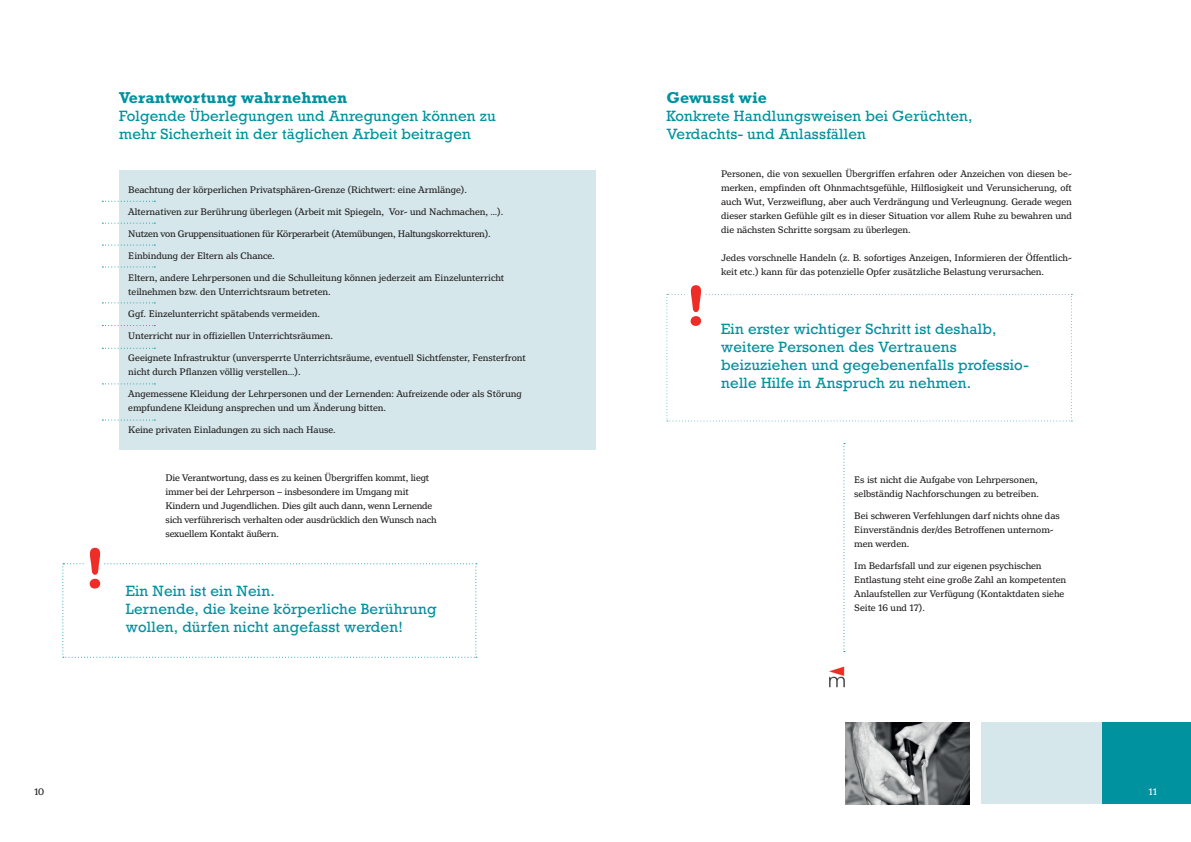
<style>
.page{position:relative;width:1191px;height:842px;background:#fff}
.page>*{position:absolute;margin:0;border:0;box-sizing:border-box;transform-origin:0 0}
.t1{font:700 60px "Henriette";color:#ee2d28}
.t2{font:700 16px "Rockwell";letter-spacing:.01em;color:#00929e}
.t3{font:14px/18px "Rockwell";letter-spacing:.01em;color:#00929e}
.t4{font:10px/14px "Henriette";color:#231f20}
.t5{font:10px "Henriette";letter-spacing:-.02em;color:#231f20}
.t6{font:10px "Henriette";color:#fff}
</style>
<div class="page">
<div style="left:981px;top:723px;width:147px;height:81px;background:#d5e7eb"></div>
<svg style="left:666px;top:294px;width:406px;height:127px"></svg>
<div style="left:119px;top:170px;width:476px;height:280px;background:#d5e7eb"></div>
<svg style="left:102px;top:201px;width:53px;height:1px"></svg>
<svg style="left:102px;top:420px;width:53px;height:1px"></svg>
<svg style="left:102px;top:383px;width:53px;height:1px"></svg>
<svg style="left:102px;top:348px;width:53px;height:1px"></svg>
<svg style="left:102px;top:325px;width:53px;height:1px"></svg>
<svg style="left:102px;top:302px;width:53px;height:1px"></svg>
<svg style="left:102px;top:266px;width:53px;height:1px"></svg>
<svg style="left:102px;top:245px;width:53px;height:1px"></svg>
<svg style="left:102px;top:223px;width:53px;height:1px"></svg>
<svg style="left:62px;top:563px;width:415px;height:95px"></svg>
<div style="left:1102px;top:723px;width:89px;height:81px;background:#00929e"></div>
<img style="left:846px;top:723px;width:123px;height:81px">
<img style="left:829px;top:666px;width:16px;height:22px">
<svg style="left:843px;top:443px;width:2px;height:209px"></svg>
<div style="left:85px;top:552px;width:18px;height:33px;background:#fff"></div>
<div style="left:686px;top:286px;width:18px;height:33px;background:#fff"></div>
<h1 class="t1" style="left:86px;top:533px;width:20px">!</h1>
<h2 class="t2" style="left:119px;top:88px;width:229px">Verantwortung wahrnehmen</h2>
<h3 class="t3" style="left:119px;top:107px;width:378px">Folgende Überlegungen und Anregungen können zu mehr Sicherheit in der täglichen Arbeit beitragen</h3>
<p class="t4" style="left:128px;top:183px;width:340px">Beachtung der körperlichen Privatsphären-Grenze (Richtwert: eine Armlänge).</p>
<p class="t4" style="left:128px;top:205px;width:377px">Alternativen zur Berührung überlegen (Arbeit mit Spiegeln, Vor- und Nachmachen, …).</p>
<p class="t5" style="left:128px;top:228px;width:364px">Nutzen von Gruppensituationen für Körperarbeit (Atemübungen, Haltungskorrekturen).</p>
<p class="t4" style="left:128px;top:249px;width:148px">Einbindung der Eltern als Chance.</p>
<p class="t4" style="left:128px;top:271px;width:377px">Eltern, andere Lehrpersonen und die Schulleitung können jederzeit am Einzelunterricht teilnehmen bzw. den Unterrichtsraum betreten.</p>
<p class="t4" style="left:128px;top:307px;width:193px">Ggf. Einzelunterricht spätabends vermeiden.</p>
<p class="t4" style="left:128px;top:329px;width:206px">Unterricht nur in offiziellen Unterrichtsräumen.</p>
<p class="t4" style="left:128px;top:351px;width:399px">Geeignete Infrastruktur (unversperrte Unterrichtsräume, eventuell Sichtfenster, Fensterfront nicht durch Pflanzen völlig verstellen…).</p>
<p class="t4" style="left:128px;top:387px;width:395px">Angemessene Kleidung der Lehrpersonen und der Lernenden: Aufreizende oder als Störung empfundene Kleidung ansprechen und um Änderung bitten.</p>
<p class="t4" style="left:128px;top:423px;width:209px">Keine privaten Einladungen zu sich nach Hause.</p>
<p class="t4" style="left:165px;top:471px;width:273px">Die Verantwortung, dass es zu keinen Übergriffen kommt, liegt immer bei der Lehrperson – insbesondere im Umgang mit Kindern und Jugendlichen. Dies gilt auch dann, wenn Lernende sich verführerisch verhalten oder ausdrücklich den Wunsch nach sexuellem Kontakt äußern.</p>
<h3 class="t3" style="left:126px;top:582px;width:312px">Ein Nein ist ein Nein.<br>Lernende, die keine körperliche Berührung wollen, dürfen nicht angefasst werden!</h3>
<h2 class="t2" style="left:666px;top:88px;width:102px">Gewusst wie</h2>
<h3 class="t3" style="left:666px;top:107px;width:308px">Konkrete Handlungsweisen bei Gerüchten,<br>Verdachts- und Anlassfällen</h3>
<p class="t4" style="left:721px;top:167px;width:352px;text-align:justify">Personen, die von sexuellen Übergriffen erfahren oder Anzeichen von diesen be&shy;merken, empfinden oft Ohnmachtsgefühle, Hilflosigkeit und Verunsicherung, oft auch Wut, Verzweiflung, aber auch Verdrängung und Verleugnung. Gerade wegen dieser starken Gefühle gilt es in dieser Situation vor allem Ruhe zu bewahren und die nächsten Schritte sorgsam zu überlegen.</p>
<p class="t4" style="left:721px;top:251px;width:352px">Jedes vorschnelle Handeln (z. B. sofortiges Anzeigen, Informieren der Öffentlich&shy;keit etc.) kann für das potenzielle Opfer zusätzliche Belastung verursachen.</p>
<h1 class="t1" style="left:686px;top:270px;width:20px">!</h1>
<h3 class="t3" style="left:721px;top:320px;width:309px">Ein erster wichtiger Schritt ist deshalb, weitere Personen des Vertrauens beizuziehen und gegebenenfalls professio&shy;nelle Hilfe in Anspruch zu nehmen.</h3>
<p class="t4" style="left:854px;top:473px;width:186px">Es ist nicht die Aufgabe von Lehrpersonen, selbständig Nachforschungen zu betreiben.</p>
<p class="t4" style="left:854px;top:509px;width:207px">Bei schweren Verfehlungen darf nichts ohne das<br>Einverständnis der/des Betroffenen unternom&shy;men werden.</p>
<p class="t4" style="left:854px;top:559px;width:213px">Im Bedarfsfall und zur eigenen psychischen Entlastung steht eine große Zahl an kompetenten Anlaufstellen zur Verfügung (Kontaktdaten siehe Seite 16 und 17).</p>
<p class="t4" style="left:34px;top:785px;width:12px">10</p>
<p class="t6" style="left:1148px;top:786px;width:10px">11</p>
</div>
